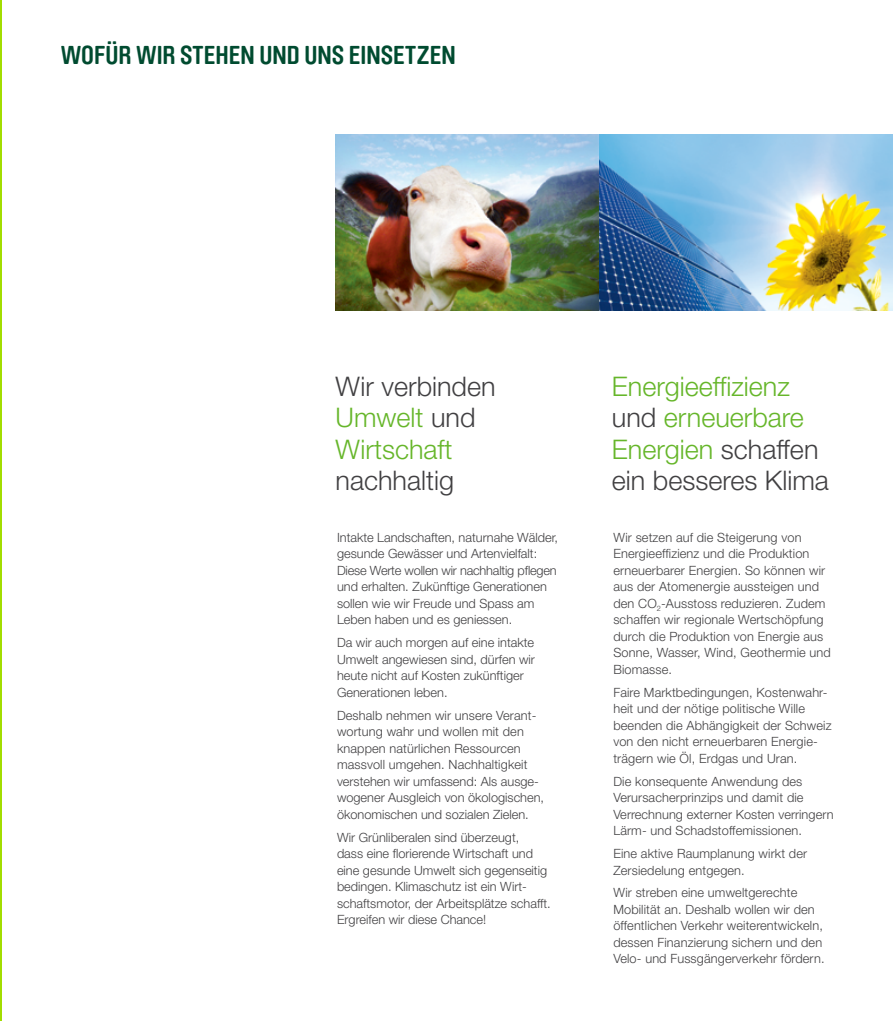
<style>
.page{position:relative;width:893px;height:1021px;background:#fff}
.page>*{position:absolute;margin:0;border:0;box-sizing:border-box;transform-origin:0 0}
.t1{font:300 27px/31.5px "Helvetica Neue LT";color:#66b62a}
.t2{font:300 27px "Helvetica Neue LT";color:#414042}
.t3{font:700 25.5px "Brauer Neue";color:#004b30}
.t4{font:300 12.75px/16.5px "Helvetica Neue LT";letter-spacing:.01em;color:#414042}
.s1{color:#414042}
</style>
<div class="page">
<img style="left:336px;top:134px;width:557px;height:176px">
<hr style="left:0;top:0;width:1px;height:1020px;background:#a2dd00">
<h2 class="t3" style="left:61px;top:41px;width:397px">WOFÜR WIR STEHEN UND UNS EINSETZEN</h2>
<h1 class="t1" style="left:335px;top:369px;width:162px"><span class="s1">Wir verbinden<br></span>Umwelt <span class="s1">und<br></span>Wirtschaft</h1>
<h1 class="t2" style="left:335px;top:464px;width:120px">nachhaltig</h1>
<p class="t4" style="left:337px;top:528px;width:223px">Intakte Landschaften, naturnahe Wälder, gesunde Gewässer und Artenvielfalt:<br>Diese Werte wollen wir nachhaltig pflegen und erhalten. Zukünftige Generationen sollen wie wir Freude und Spass am Leben haben und es geniessen.</p>
<p class="t4" style="left:337px;top:634px;width:199px">Da wir auch morgen auf eine intakte<br>Umwelt angewiesen sind, dürfen wir heute nicht auf Kosten zukünftiger<br>Generationen leben.</p>
<p class="t4" style="left:337px;top:706px;width:209px">Deshalb nehmen wir unsere Verant&shy;wortung wahr und wollen mit den knappen natürlichen Ressourcen massvoll umgehen. Nachhaltigkeit verstehen wir umfassend: Als ausge&shy;wogener Ausgleich von ökologischen, ökonomischen und sozialen Zielen.</p>
<p class="t4" style="left:337px;top:828px;width:215px">Wir Grünliberalen sind überzeugt,<br>dass eine florierende Wirtschaft und eine gesunde Umwelt sich gegenseitig bedingen. Klimaschutz ist ein Wirt&shy;schaftsmotor, der Arbeitsplätze schafft.<br>Ergreifen wir diese Chance!</p>
<h1 class="t1" style="left:612px;top:369px;width:219px">Energieeffizienz <span class="s1">und</span> erneuerbare<br>Energien <span class="s1">schaffen ein besseres Klima</span></h1>
<p class="t4" style="left:613px;top:528px;width:219px">Wir setzen auf die Steigerung von Energieeffizienz und die Produktion erneuerbarer Energien. So können wir aus der Atomenergie aussteigen und den CO<sub>2</sub>-Ausstoss reduzieren. Zudem schaffen wir regionale Wertschöpfung durch die Produktion von Energie aus Sonne, Wasser, Wind, Geothermie und Biomasse.</p>
<p class="t4" style="left:613px;top:683px;width:220px">Faire Marktbedingungen, Kostenwahr&shy;heit und der nötige politische Wille beenden die Abhängigkeit der Schweiz von den nicht erneuerbaren Energie&shy;trägern wie Öl, Erdgas und Uran.</p>
<p class="t4" style="left:613px;top:772px;width:222px">Die konsequente Anwendung des Verursacherprinzips und damit die Verrechnung externer Kosten verringern Lärm- und Schadstoffemissionen.</p>
<p class="t4" style="left:613px;top:845px;width:195px">Eine aktive Raumplanung wirkt der<br>Zersiedelung entgegen.</p>
<p class="t4" style="left:613px;top:884px;width:213px">Wir streben eine umweltgerechte Mobilität an. Deshalb wollen wir den öffentlichen Verkehr weiterentwickeln, dessen Finanzierung sichern und den Velo- und Fussgängerverkehr fördern.</p>
</div>
